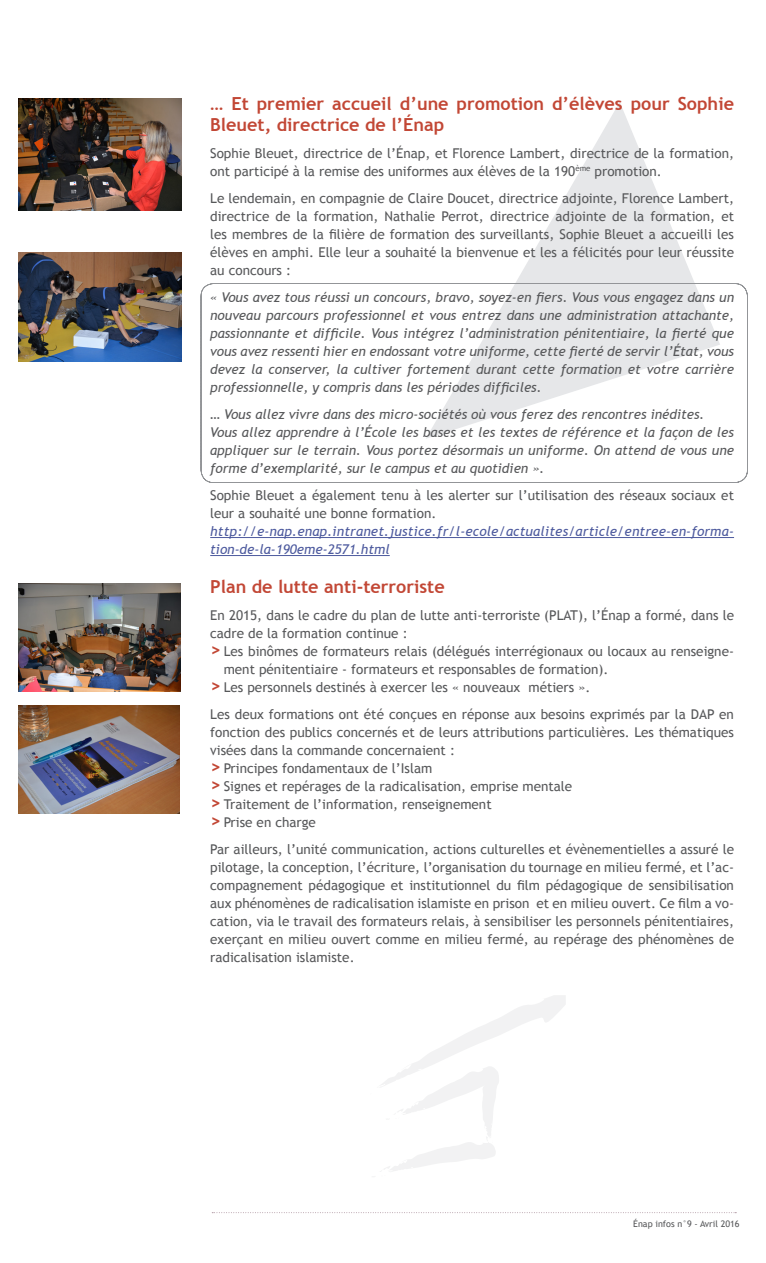
<style>
.page{position:relative;width:766px;height:1263px;background:#fff}
.page>*{position:absolute;margin:0;border:0;box-sizing:border-box;transform-origin:0 0}
.t1{font:700 18px/21px "Trebuchet MS";color:#c24735}
.t2{font:13.5px/18px "Trebuchet MS";color:#57585a}
.t3{font:italic 13.5px/18px "Trebuchet MS";color:#57585a;text-align:justify}
.t4{font:italic 13.5px/18px "Trebuchet MS";letter-spacing:.015em;color:#4d5a9e}
.t5{font:9px "Trebuchet MS";color:#57585a}
.s1{font-weight:700;font-size:18px;color:#c24735}
</style>
<div class="page">
<svg style="left:516px;top:102px;width:179px;height:181px;fill:#eeeff0"></svg>
<hr style="left:210px;top:537px;width:523px;height:1px;background:#4d5a9e">
<hr style="left:210px;top:555px;width:179px;height:1px;background:#4d5a9e">
<img style="left:18px;top:98px;width:163px;height:112px">
<img style="left:18px;top:252px;width:163px;height:109px">
<img style="left:18px;top:705px;width:162px;height:108px">
<img style="left:19px;top:584px;width:161px;height:107px">
<svg style="left:200px;top:283px;width:547px;height:200px"></svg>
<svg style="left:380px;top:995px;width:185px;height:177px"></svg>
<svg style="left:212px;top:1212px;width:524px;height:1px"></svg>
<p class="t1" style="left:210px;top:93px;width:525px">… Et premier accueil d’une promotion d’élèves pour Sophie<br>Bleuet, directrice de l’Énap</p>
<p class="t2" style="left:210px;top:144px;width:525px">Sophie Bleuet, directrice de l’Énap, et Florence Lambert, directrice de la formation, ont participé à la remise des uniformes aux élèves de la 190<sup>ème</sup> promotion.</p>
<p class="t2" style="left:210px;top:189px;width:525px;text-align:justify">Le lendemain, en compagnie de Claire Doucet, directrice adjointe, Florence Lambert, directrice de la formation, Nathalie Perrot, directrice adjointe de la formation, et les membres de la filière de formation des surveillants, Sophie Bleuet a accueilli les élèves en amphi. Elle leur a souhaité la bienvenue et les a félicités pour leur réussite au concours :</p>
<p class="t3" style="left:210px;top:288px;width:525px">« Vous avez tous réussi un concours, bravo, soyez-en fiers. Vous vous engagez dans un nouveau parcours professionnel et vous entrez dans une administration attachante, passionnante et difficile. Vous intégrez l’administration pénitentiaire, la fierté que vous avez ressenti hier en endossant votre uniforme, cette fierté de servir l’État, vous devez la conserver, la cultiver fortement durant cette formation et votre carrière professionnelle, y compris dans les périodes difficiles.</p>
<p class="t3" style="left:210px;top:405px;width:495px">… Vous allez vivre dans des micro-sociétés où vous ferez des rencontres inédites.</p>
<p class="t3" style="left:210px;top:423px;width:525px">Vous allez apprendre à l’École les bases et les textes de référence et la façon de les appliquer sur le terrain. Vous portez désormais un uniforme. On attend de vous une forme d’exemplarité, sur le campus et au quotidien ».</p>
<p class="t2" style="left:210px;top:486px;width:525px">Sophie Bleuet a également tenu à les alerter sur l’utilisation des réseaux sociaux et leur a souhaité une bonne formation.</p>
<p class="t4" style="left:210px;top:522px;width:525px">http://e-nap.enap.intranet.justice.fr/l-ecole/actualites/article/entree-en-forma&shy;tion-de-la-190eme-2571.html</p>
<p class="t1" style="left:210px;top:576px;width:236px">Plan de lutte anti-terroriste</p>
<p class="t2" style="left:210px;top:606px;width:525px">En 2015, dans le cadre du plan de lutte anti-terroriste (PLAT), l’Énap a formé, dans le cadre de la formation continue :</p>
<p class="t2" style="left:224px;top:642px;width:511px;text-indent:-14px"><span class="s1">&gt;</span> Les binômes de formateurs relais (délégués interrégionaux ou locaux au renseigne&shy;ment pénitentiaire - formateurs et responsables de formation).</p>
<p class="t2" style="left:210px;top:678px;width:381px"><span class="s1">&gt;</span> Les personnels destinés à exercer les « nouveaux métiers ».</p>
<p class="t2" style="left:210px;top:705px;width:525px;text-align:justify">Les deux formations ont été conçues en réponse aux besoins exprimés par la DAP en fonction des publics concernés et de leurs attributions particulières. Les thématiques visées dans la commande concernaient :</p>
<p class="t2" style="left:210px;top:759px;width:223px"><span class="s1">&gt;</span> Principes fondamentaux de l’Islam</p>
<p class="t2" style="left:210px;top:777px;width:363px"><span class="s1">&gt;</span> Signes et repérages de la radicalisation, emprise mentale</p>
<p class="t2" style="left:210px;top:795px;width:283px"><span class="s1">&gt;</span> Traitement de l’information, renseignement</p>
<p class="t2" style="left:210px;top:813px;width:107px"><span class="s1">&gt;</span> Prise en charge</p>
<p class="t2" style="left:210px;top:840px;width:525px;text-align:justify">Par ailleurs, l’unité communication, actions culturelles et évènementielles a assuré le pilotage, la conception, l’écriture, l’organisation du tournage en milieu fermé, et l’ac&shy;compagnement pédagogique et institutionnel du film pédagogique de sensibilisation aux phénomènes de radicalisation islamiste en prison et en milieu ouvert. Ce film a vo&shy;cation, via le travail des formateurs relais, à sensibiliser les personnels pénitentiaires, exerçant en milieu ouvert comme en milieu fermé, au repérage des phénomènes de radicalisation islamiste.</p>
<p class="t5" style="left:633px;top:1218px;width:108px">Énap infos n°9 - Avril 2016</p>
</div>
